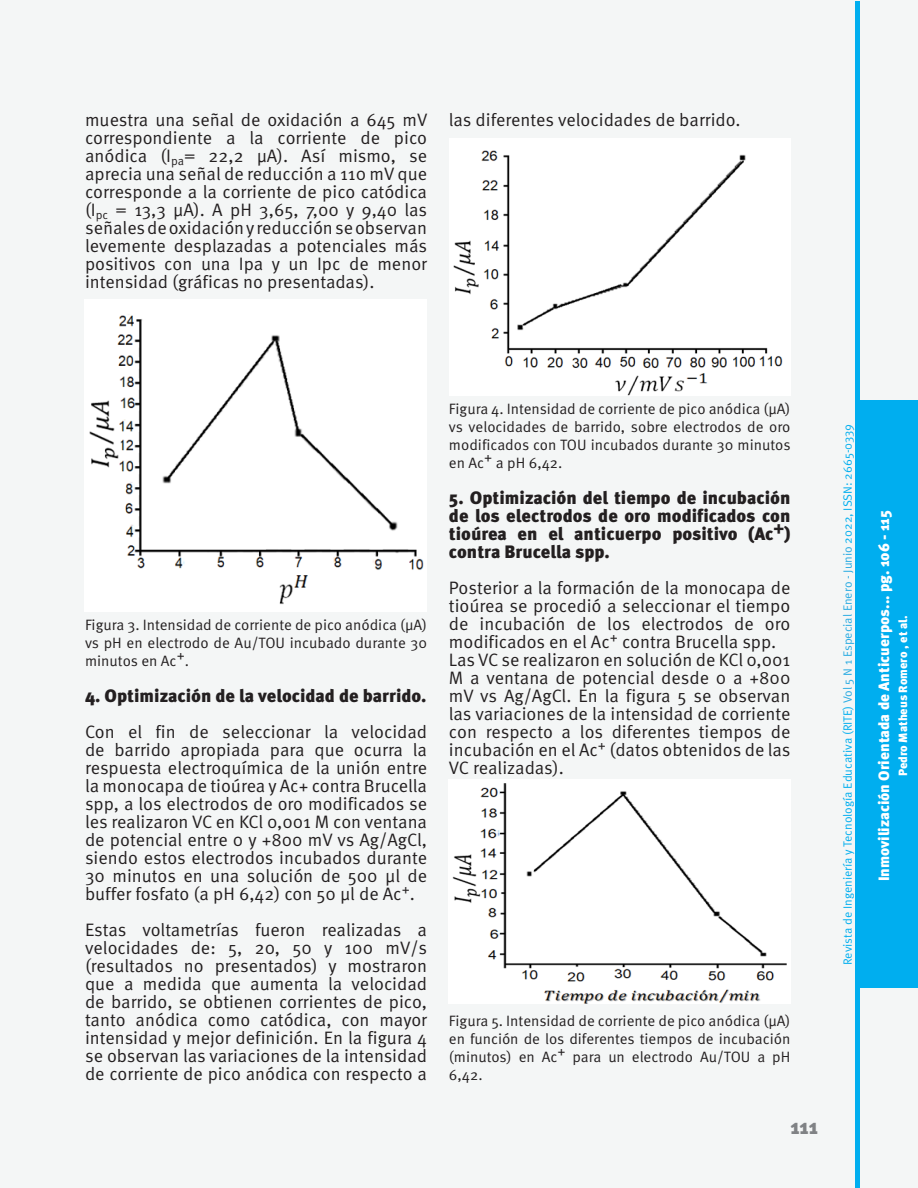
<style>
.page{position:relative;width:918px;height:1188px;background:#f4f6f6}
.page>*{position:absolute;margin:0;border:0;box-sizing:border-box;transform-origin:0 0}
.t1{font:900 21px "Meta Pro";color:#808285}
.txt{font:18px/18px "Meta Pro";color:#231f20;text-align:justify}
.txt-2{font:900 18px/18px "Meta Pro";color:#231f20;text-align:justify}
.Pie_Imagen{font:15px/18px "Meta Pro";color:#231f20;text-align:justify}
.t2{font:900 15px "Meta Pro";color:#fff}
.t3{font:12px "Meta Pro";color:#00aeef}
.t4{font:900 12px "Meta Pro";color:#fff}
.s1{color:#29abe2}
</style>
<div class="page">
<div style="left:859px;top:400px;width:59px;height:588px;background:#00aeef"></div>
<hr style="left:855px;top:2px;width:4px;height:1186px;background:#00aeef">
<div style="left:84px;top:300px;width:342px;height:312px;background:#fff"></div>
<img style="left:450px;top:139px;width:340px;height:257px">
<img style="left:448px;top:779px;width:342px;height:225px">
<p class="txt" style="left:85px;top:111px;width:344px">muestra una señal de oxidación a 645 mV correspondiente a la corriente de pico anódica (I<sub>pa</sub>= 22,2 μA). Así mismo, se aprecia una señal de reducción a 110 mV que corresponde a la corriente de pico catódica (I<sub>pc</sub> = 13,3 μA). A pH 3,65, 7,00 y 9,40 las señales de oxidación y reducción se observan levemente desplazadas a potenciales más positivos con una Ipa y un Ipc de menor intensidad (gráficas no presentadas).</p>
<p class="txt" style="left:449px;top:111px;width:293px">las diferentes velocidades de barrido.</p>
<p class="Pie_Imagen" style="left:85px;top:616px;width:344px">Figura 3. Intensidad de corriente de pico anódica (µA) vs pH en electrodo de Au/TOU incubado durante 30 minutos en Ac+.</p>
<p class="txt-2" style="left:85px;top:687px;width:343px">4. Optimización de la velocidad de barrido.</p>
<p class="txt" style="left:85px;top:723px;width:344px">Con el fin de seleccionar la velocidad de barrido apropiada para que ocurra la respuesta electroquímica de la unión entre la monocapa de tioúrea y Ac+ contra Brucella spp, a los electrodos de oro modificados se les realizaron VC en KCl 0,001 M con ventana de potencial entre 0 y +800 mV vs Ag/AgCl, siendo estos electrodos incubados durante 30 minutos en una solución de 500 μl de buffer fosfato (a pH 6,42) con 50 μl de Ac<sup>+</sup>.</p>
<p class="txt" style="left:85px;top:921px;width:344px">Estas voltametrías fueron realizadas a velocidades de: 5, 20, 50 y 100 mV/s (resultados no presentados) y mostraron que a medida que aumenta la velocidad de barrido, se obtienen corrientes de pico, tanto anódica como catódica, con mayor intensidad y mejor definición. En la figura 4 se observan las variaciones de la intensidad de corriente de pico anódica con respecto a</p>
<p class="Pie_Imagen" style="left:449px;top:400px;width:343px">Figura 4. Intensidad de corriente de pico anódica (µA) vs velocidades de barrido, sobre electrodos de oro modificados con TOU incubados durante 30 minutos en Ac+ a pH 6,42.</p>
<p class="txt-2" style="left:449px;top:489px;width:343px">5. Optimización del tiempo de incubación de los electrodos de oro modificados con tioúrea en el anticuerpo positivo (Ac<sup>+</sup>) contra Brucella spp.</p>
<p class="txt" style="left:449px;top:579px;width:343px">Posterior a la formación de la monocapa de tioúrea se procedió a seleccionar el tiempo de incubación de los electrodos de oro modificados en el Ac<sup>+</sup> contra Brucella spp.</p>
<p class="txt" style="left:449px;top:651px;width:343px">Las VC se realizaron en solución de KCl 0,001<br>M a ventana de potencial desde 0 a +800 mV vs Ag/AgCl. En la figura 5 se observan las variaciones de la intensidad de corriente con respecto a los diferentes tiempos de incubación en el Ac<sup>+</sup> (datos obtenidos de las VC realizadas).</p>
<p class="Pie_Imagen" style="left:449px;top:1012px;width:343px">Figura 5. Intensidad de corriente de pico anódica (µA) en función de los diferentes tiempos de incubación (minutos) en Ac+ para un electrodo Au/TOU a pH 6,42.</p>
<p class="t1" style="left:790px;top:1113px;width:29px">111</p>
<p class="t3" style="left:840px;top:965px;width:543px;rotate:-90deg">Revista de Ingeniería y Tecnología Educativa (RITE) <span class="s1">Vol 5 N 1 Especial Enero - Junio</span> 2022, ISSN: 2665-0339</p>
<p class="t2" style="left:875px;top:881px;width:373px;rotate:-90deg">Inmovilización Orientada de Anticuerpos... pg. 106 - 115</p>
<p class="t4" style="left:895px;top:776px;width:162px;rotate:-90deg">Pedro Matheus Romero , et al.</p>
</div>
